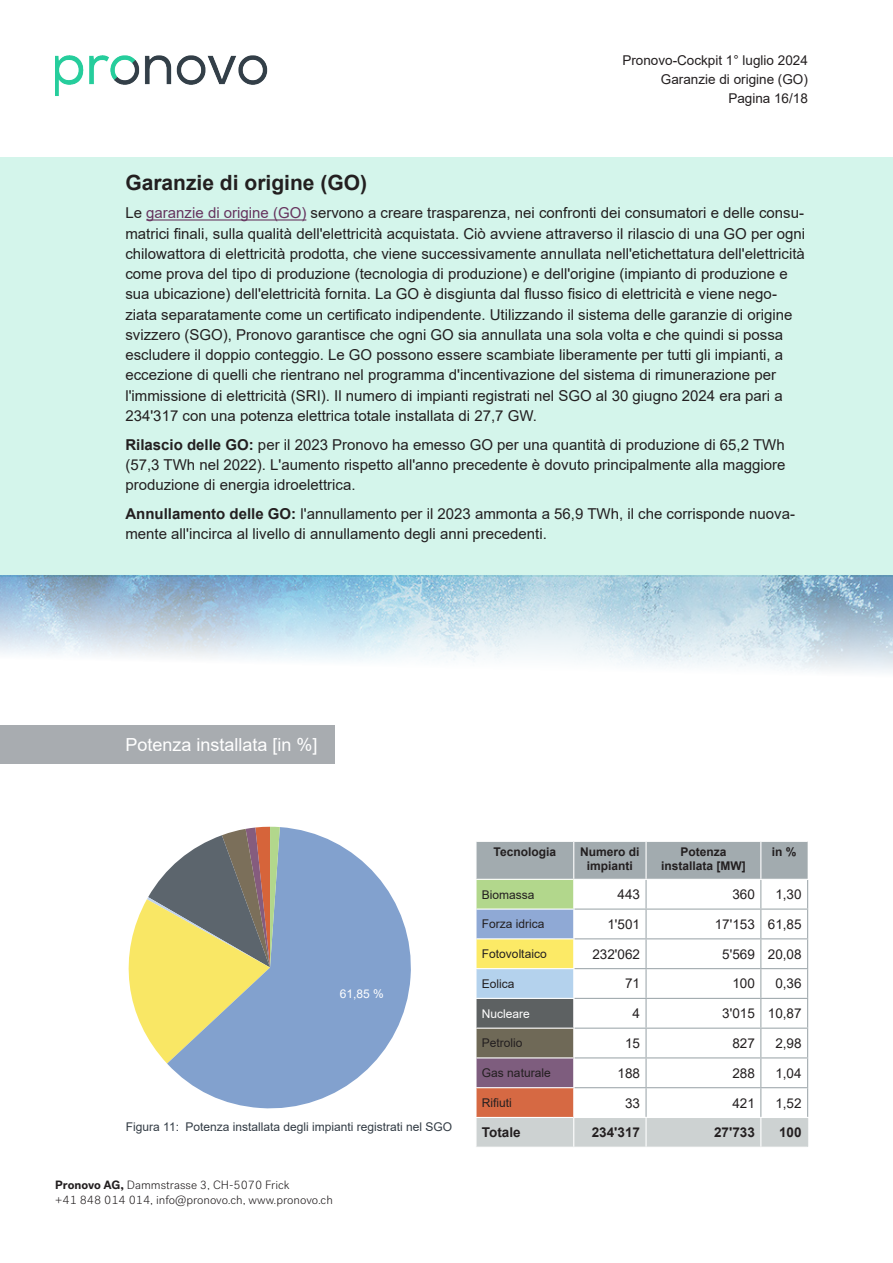
<style>
.page{position:relative;width:893px;height:1263px;background:#fff}
.page>*{position:absolute;margin:0;border:0;box-sizing:border-box;transform-origin:0 0}
.Themen___Titel_1{font:700 21px "Arial";color:#231f20}
.Balken{font:18px "Arial";color:#fff}
.Fliesstext{font:15px/20.2px "Arial";color:#231f20}
.Tabellen_Zellen_9pt{font:13.5px/18.8px "Arial";color:#231f20;text-align:right}
.Tabellen_Zellen_9pt-2{font:700 13.5px "Arial";color:#231f20}
.t1{font:300 12px/15px "Post Grotesk";color:#231f20}
.Spalte_Kantone{font:12px "Arial";color:#231f20}
.t2{font:12px "Arial";color:#323b44}
.Tabellen_Kopf{font:700 12px "Arial";color:#231f20}
.Spalte_Kantone-2{font:12px "Arial";color:#fff}
.Diagramm_Name{font:12px "Arial";color:#fff}
.s1{color:#66335e}
.s2{font-weight:700}
</style>
<div class="page">
<div style="left:0;top:157px;width:893px;height:419px;background:#d4f5eb"></div>
<hr style="left:146px;top:219px;width:160px;height:2px;background:#66335e">
<div style="left:0;top:725px;width:335px;height:39px;background:#a8acb0"></div>
<svg style="left:476px;top:841px;width:332px;height:306px"></svg>
<hr style="left:761px;top:841px;width:47px;height:1px;background:#fff">
<hr style="left:761px;top:879px;width:47px;height:1px;background:#fff">
<hr style="left:574px;top:841px;width:72px;height:1px;background:#fff">
<hr style="left:573px;top:842px;width:1px;height:37px;background:#fff">
<hr style="left:646px;top:841px;width:115px;height:1px;background:#fff">
<hr style="left:760px;top:842px;width:1px;height:37px;background:#fff">
<hr style="left:573px;top:879px;width:73px;height:1px;background:#fff">
<hr style="left:646px;top:879px;width:115px;height:1px;background:#fff">
<img style="left:0;top:575px;width:893px;height:97px">
<svg style="left:167px;top:827px;width:244px;height:282px;fill:#82a1ce"></svg>
<svg style="left:128px;top:827px;width:152px;height:236px"></svg>
<img style="left:55px;top:55px;width:213px;height:41px">
<p class="Tabellen_Zellen_9pt" style="left:622px;top:51px;width:187px">Pronovo-Cockpit 1° luglio 2024<br>Garanzie di origine (GO)<br>Pagina 16/18</p>
<p class="Themen___Titel_1" style="left:125px;top:167px;width:243px">Garanzie di origine (GO)</p>
<p class="Fliesstext" style="left:125px;top:203px;width:681px">Le <span class="s1">garanzie di origine (GO)</span> servono a creare trasparenza, nei confronti dei consumatori e delle consu&shy;matrici finali, sulla qualità dell'elettricità acquistata. Ciò avviene attraverso il rilascio di una GO per ogni chilowattora di elettricità prodotta, che viene successivamente annullata nell'etichettatura dell'elettricità come prova del tipo di produzione (tecnologia di produzione) e dell'origine (impianto di produzione e sua ubicazione) dell'elettricità fornita. La GO è disgiunta dal flusso fisico di elettricità e viene nego&shy;ziata separatamente come un certificato indipendente. Utilizzando il sistema delle garanzie di origine svizzero (SGO), Pronovo garantisce che ogni GO sia annullata una sola volta e che quindi si possa escludere il doppio conteggio. Le GO possono essere scambiate liberamente per tutti gli impianti, a eccezione di quelli che rientrano nel programma d'incentivazione del sistema di rimunerazione per l'immissione di elettricità (SRI). Il numero di impianti registrati nel SGO al 30 giugno 2024 era pari a 234'317 con una potenza elettrica totale installata di 27,7 GW.</p>
<p class="Fliesstext" style="left:125px;top:434px;width:661px;text-align:justify"><span class="s2">Rilascio delle GO:</span> per il 2023 Pronovo ha emesso GO per una quantità di produzione di 65,2 TWh (57,3 TWh nel 2022). L'aumento rispetto all'anno precedente è dovuto principalmente alla maggiore produzione di energia idroelettrica.</p>
<p class="Fliesstext" style="left:125px;top:503px;width:671px"><span class="s2">Annullamento delle GO:</span> l'annullamento per il 2023 ammonta a 56,9 TWh, il che corrisponde nuova&shy;mente all'incirca al livello di annullamento degli anni precedenti.</p>
<p class="Balken" style="left:125px;top:733px;width:194px">Potenza installata [in %]</p>
<p class="Diagramm_Name" style="left:340px;top:986px;width:46px">61,85 %</p>
<p class="t2" style="left:126px;top:1119px;width:328px">Figura 11: Potenza installata degli impianti registrati nel SGO</p>
<p class="t1" style="left:55px;top:1178px;width:279px"><span class="s2">Pronovo AG,</span> Dammstrasse 3, CH-5070 Frick<br>+41 848 014 014, info@pronovo.ch, www.pronovo.ch</p>
<p class="Tabellen_Kopf" style="left:494px;top:843px;width:64px">Tecnologia</p>
<p class="Tabellen_Kopf" style="left:580px;top:843px;width:61px">Numero di</p>
<p class="Tabellen_Kopf" style="left:587px;top:858px;width:48px">impianti</p>
<p class="Tabellen_Kopf" style="left:680px;top:843px;width:48px">Potenza</p>
<p class="Tabellen_Kopf" style="left:661px;top:858px;width:86px">installata [MW]</p>
<p class="Tabellen_Kopf" style="left:772px;top:843px;width:26px">in %</p>
<p class="Spalte_Kantone" style="left:482px;top:886px;width:54px">Biomassa</p>
<p class="Tabellen_Zellen_9pt" style="left:617px;top:885px;width:24px">443</p>
<p class="Tabellen_Zellen_9pt" style="left:732px;top:885px;width:24px">360</p>
<p class="Tabellen_Zellen_9pt" style="left:775px;top:885px;width:28px">1,30</p>
<p class="Spalte_Kantone" style="left:482px;top:916px;width:64px">Forza idrica</p>
<p class="Tabellen_Zellen_9pt" style="left:607px;top:915px;width:34px">1'501</p>
<p class="Tabellen_Zellen_9pt" style="left:715px;top:915px;width:42px">17'153</p>
<p class="Tabellen_Zellen_9pt" style="left:768px;top:915px;width:35px">61,85</p>
<p class="Spalte_Kantone" style="left:482px;top:946px;width:66px">Fotovoltaico</p>
<p class="Tabellen_Zellen_9pt" style="left:592px;top:944px;width:49px">232'062</p>
<p class="Tabellen_Zellen_9pt" style="left:722px;top:944px;width:34px">5'569</p>
<p class="Tabellen_Zellen_9pt" style="left:768px;top:944px;width:35px">20,08</p>
<p class="Spalte_Kantone" style="left:482px;top:975px;width:34px">Eolica</p>
<p class="Tabellen_Zellen_9pt" style="left:625px;top:974px;width:17px">71</p>
<p class="Tabellen_Zellen_9pt" style="left:732px;top:974px;width:24px">100</p>
<p class="Tabellen_Zellen_9pt" style="left:775px;top:974px;width:28px">0,36</p>
<p class="Spalte_Kantone-2" style="left:482px;top:1005px;width:50px">Nucleare</p>
<p class="Tabellen_Zellen_9pt" style="left:633px;top:1004px;width:9px">4</p>
<p class="Tabellen_Zellen_9pt" style="left:722px;top:1004px;width:34px">3'015</p>
<p class="Tabellen_Zellen_9pt" style="left:768px;top:1004px;width:35px">10,87</p>
<p class="Spalte_Kantone" style="left:482px;top:1035px;width:42px">Petrolio</p>
<p class="Tabellen_Zellen_9pt" style="left:625px;top:1034px;width:17px">15</p>
<p class="Tabellen_Zellen_9pt" style="left:732px;top:1034px;width:24px">827</p>
<p class="Tabellen_Zellen_9pt" style="left:775px;top:1034px;width:28px">2,98</p>
<p class="Spalte_Kantone" style="left:482px;top:1065px;width:70px">Gas naturale</p>
<p class="Tabellen_Zellen_9pt" style="left:617px;top:1063px;width:24px">188</p>
<p class="Tabellen_Zellen_9pt" style="left:732px;top:1063px;width:24px">288</p>
<p class="Tabellen_Zellen_9pt" style="left:775px;top:1063px;width:28px">1,04</p>
<p class="Spalte_Kantone" style="left:482px;top:1094px;width:31px">Rifiuti</p>
<p class="Tabellen_Zellen_9pt" style="left:625px;top:1093px;width:17px">33</p>
<p class="Tabellen_Zellen_9pt" style="left:732px;top:1093px;width:24px">421</p>
<p class="Tabellen_Zellen_9pt" style="left:775px;top:1093px;width:28px">1,52</p>
<p class="Tabellen_Zellen_9pt-2" style="left:482px;top:1123px;width:40px">Totale</p>
<p class="Tabellen_Zellen_9pt-2" style="left:592px;top:1123px;width:50px">234'317</p>
<p class="Tabellen_Zellen_9pt-2" style="left:714px;top:1123px;width:42px">27'733</p>
<p class="Tabellen_Zellen_9pt-2" style="left:779px;top:1123px;width:24px">100</p>
</div>
